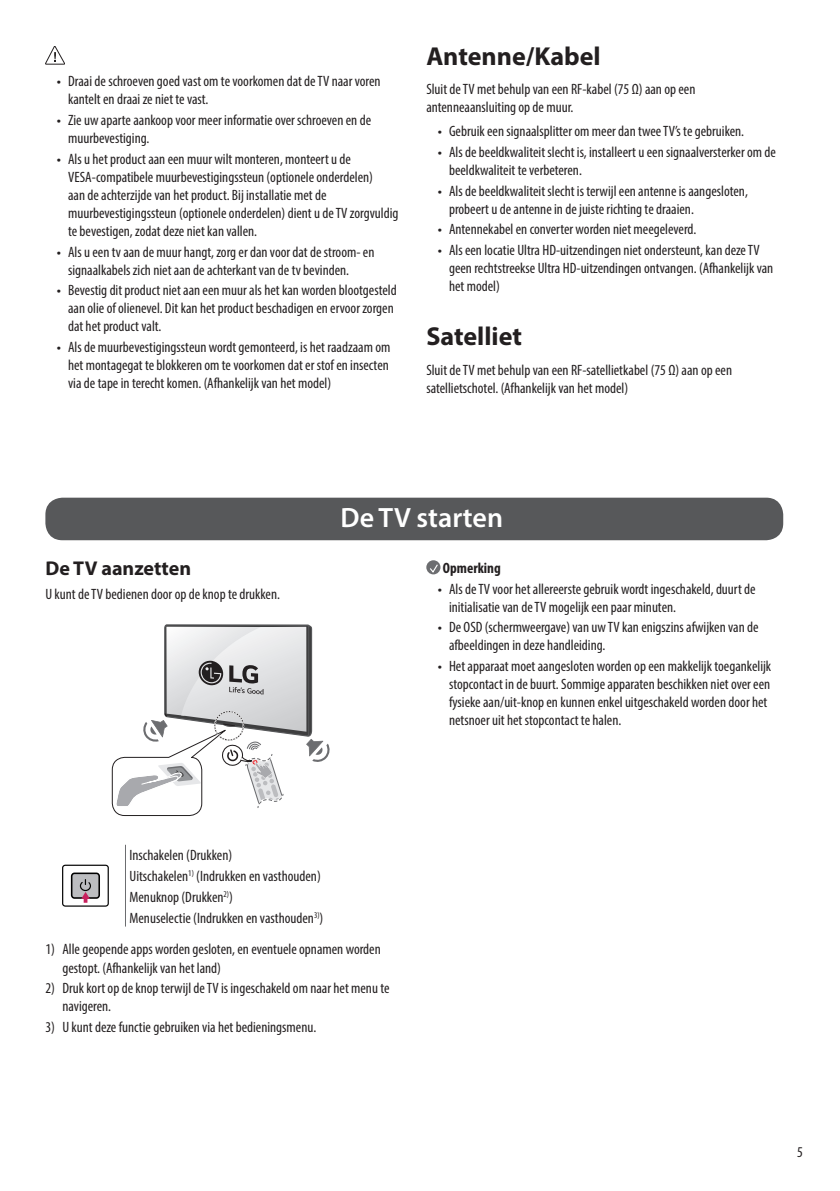
<style>
.page{position:relative;width:840px;height:1191px;background:#fff}
.page>*{position:absolute;margin:0;border:0;box-sizing:border-box;transform-origin:0 0}
.t1{font:600 28px "Myriad Pro";color:#fff}
.Title2{font:700 26px "Myriad Pro";color:#231f20}
.t2{font:700 20px "Myriad Pro";color:#231f20}
.Body{font:condensed 15px/18px "Myriad Pro";color:#231f20}
.t3{font:700 condensed 15px "Myriad Pro";color:#231f20}
.s1{font-family:"LG Smart";font-stretch:normal}
</style>
<div class="page">
<svg style="left:45px;top:46px;width:20px;height:18px"></svg>
<div style="left:45px;top:497px;width:737px;height:43px;background:#57585a;border-radius:17px"></div>
<svg style="left:111px;top:624px;width:218px;height:192px"></svg>
<hr style="left:125px;top:844px;width:1px;height:82px;background:#6c6d70">
<div style="left:62px;top:864px;width:47px;height:42px;border:1px solid #000;border-radius:3px"></div>
<div style="left:72px;top:873px;width:27px;height:25px;background:#bcbdc0;border-radius:3px"></div>
<div style="left:71px;top:872px;width:29px;height:26px;border:2px solid #000;border-radius:3px"></div>
<svg style="left:79px;top:879px;width:13px;height:23px"></svg>
<div style="left:426px;top:560px;width:14px;height:14px;background:#6c6d70;border-radius:50%"></div>
<svg style="left:428px;top:564px;width:10px;height:10px"></svg>
<p class="Body" style="left:68px;top:72px;width:314px;text-indent:-11px"><span class="s1">•</span> Draai de schroeven goed vast om te voorkomen dat de TV naar voren kantelt en draai ze niet te vast.</p>
<p class="Body" style="left:68px;top:111px;width:304px;text-indent:-11px"><span class="s1">•</span> Zie uw aparte aankoop voor meer informatie over schroeven en de muurbevestiging.</p>
<p class="Body" style="left:68px;top:150px;width:332px;text-indent:-11px"><span class="s1">•</span> Als u het product aan een muur wilt monteren, monteert u de VESA-compatibele muurbevestigingssteun (optionele onderdelen)<br>aan de achterzijde van het product. Bij installatie met de muurbevestigingssteun (optionele onderdelen) dient u de TV zorgvuldig te bevestigen, zodat deze niet kan vallen.</p>
<p class="Body" style="left:68px;top:242px;width:308px;text-indent:-11px"><span class="s1">•</span> Als u een tv aan de muur hangt, zorg er dan voor dat de stroom- en signaalkabels zich niet aan de achterkant van de tv bevinden.</p>
<p class="Body" style="left:68px;top:281px;width:330px;text-indent:-11px"><span class="s1">•</span> Bevestig dit product niet aan een muur als het kan worden blootgesteld aan olie of olienevel. Dit kan het product beschadigen en ervoor zorgen dat het product valt.</p>
<p class="Body" style="left:68px;top:338px;width:323px;text-align:justify;text-indent:-11px"><span class="s1">•</span> Als de muurbevestigingssteun wordt gemonteerd, is het raadzaam om het montagegat te blokkeren om te voorkomen dat er stof en insecten via de tape in terecht komen. (Afhankelijk van het model)</p>
<p class="Title2" style="left:426px;top:39px;width:176px">Antenne/Kabel</p>
<p class="Body" style="left:426px;top:80px;width:270px">Sluit de TV met behulp van een RF-kabel (75 Ω) aan op een antenneaansluiting op de muur.</p>
<p class="Body" style="left:437px;top:122px;width:308px"><span class="s1">•</span> Gebruik een signaalsplitter om meer dan twee TV’s te gebruiken.</p>
<p class="Body" style="left:449px;top:143px;width:328px;text-indent:-11px"><span class="s1">•</span> Als de beeldkwaliteit slecht is, installeert u een signaalversterker om de beeldkwaliteit te verbeteren.</p>
<p class="Body" style="left:449px;top:181px;width:300px;text-indent:-11px"><span class="s1">•</span> Als de beeldkwaliteit slecht is terwijl een antenne is aangesloten, probeert u de antenne in de juiste richting te draaien.</p>
<p class="Body" style="left:437px;top:220px;width:260px"><span class="s1">•</span> Antennekabel en converter worden niet meegeleverd.</p>
<p class="Body" style="left:449px;top:241px;width:325px;text-indent:-11px"><span class="s1">•</span> Als een locatie Ultra HD-uitzendingen niet ondersteunt, kan deze TV geen rechtstreekse Ultra HD-uitzendingen ontvangen. (Afhankelijk van het model)</p>
<p class="Title2" style="left:426px;top:319px;width:97px">Satelliet</p>
<p class="Body" style="left:426px;top:360px;width:307px">Sluit de TV met behulp van een RF-satellietkabel (75 Ω) aan op een satellietschotel. (Afhankelijk van het model)</p>
<p class="t2" style="left:45px;top:555px;width:147px">De TV aanzetten</p>
<p class="Body" style="left:45px;top:585px;width:236px">U kunt de TV bedienen door op de knop te drukken.</p>
<p class="t1" style="left:340px;top:500px;width:164px">De TV starten</p>
<p class="t3" style="left:442px;top:558px;width:59px">Opmerking</p>
<p class="Body" style="left:449px;top:579px;width:308px;text-indent:-11px"><span class="s1">•</span> Als de TV voor het allereerste gebruik wordt ingeschakeld, duurt de initialisatie van de TV mogelijk een paar minuten.</p>
<p class="Body" style="left:449px;top:618px;width:311px;text-indent:-11px"><span class="s1">•</span> De OSD (schermweergave) van uw TV kan enigszins afwijken van de afbeeldingen in deze handleiding.</p>
<p class="Body" style="left:449px;top:657px;width:323px;text-indent:-11px"><span class="s1">•</span> Het apparaat moet aangesloten worden op een makkelijk toegankelijk stopcontact in de buurt. Sommige apparaten beschikken niet over een fysieke aan/uit-knop en kunnen enkel uitgeschakeld worden door het netsnoer uit het stopcontact te halen.</p>
<p class="Body" style="left:129px;top:844px;width:195px;line-height:20.8px">Inschakelen (Drukken)<br>Uitschakelen<sup>1)</sup> (Indrukken en vasthouden)<br>Menuknop (Drukken<sup>2)</sup>)<br>Menuselectie (Indrukken en vasthouden<sup>3)</sup>)</p>
<p class="Body" style="left:62px;top:940px;width:320px;text-indent:-17px">1) Alle geopende apps worden gesloten, en eventuele opnamen worden gestopt. (Afhankelijk van het land)</p>
<p class="Body" style="left:62px;top:979px;width:328px;text-indent:-17px">2) Druk kort op de knop terwijl de TV is ingeschakeld om naar het menu te navigeren.</p>
<p class="Body" style="left:45px;top:1018px;width:272px">3) U kunt deze functie gebruiken via het bedieningsmenu.</p>
<p class="Body" style="left:796px;top:1142px;width:7px">5</p>
</div>
